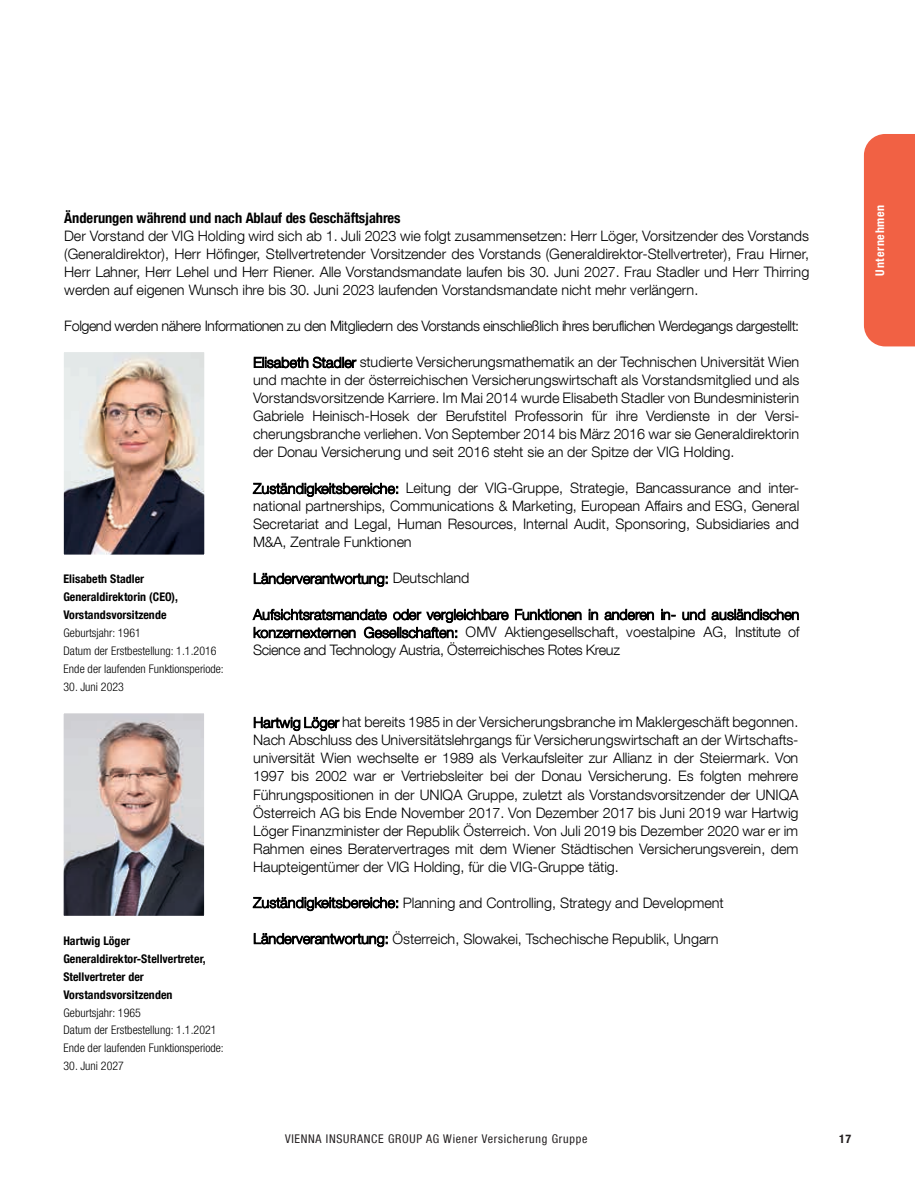
<style>
.page{position:relative;width:915px;height:1191px;background:#fff}
.page>*{position:absolute;margin:0;border:0;box-sizing:border-box;transform-origin:0 0}
.t1{font:14.4px/18px "Helvetica Neue LT Com 45 Lt";letter-spacing:-.01em;color:#000;text-align:justify}
.t2{font:14.4px "Helvetica Neue LT Com 45 Lt";letter-spacing:-.035em;color:#000}
.t3{font:700 14.4px "Helvetica Neue LT Com 57 Cn";color:#000}
.t4{font:condensed 12px "Helvetica Neue LT Com";letter-spacing:.06em;color:#231f20}
.t5{font:700 condensed 12px "Helvetica Neue LT Com";letter-spacing:.06em;color:#fff}
.t6{font:700 condensed 12px "Helvetica Neue LT Com";color:#231f20}
.t7{font:11.85px/18px "Helvetica Neue LT Com 47 Lt Cn";letter-spacing:.005em;color:#000}
.t8{font:700 11.85px/18px "Helvetica Neue LT Com 57 Cn";letter-spacing:.005em;color:#000}
.t9{font:11.85px "Helvetica Neue LT Com 57 Cn";letter-spacing:.055em;color:#000}
</style>
<div class="page">
<img style="left:63px;top:713px;width:142px;height:203px">
<img style="left:63px;top:352px;width:142px;height:203px">
<div style="left:863px;top:134px;width:51px;height:212px;background:#f16144"></div>
<p class="t3" style="left:64px;top:209px;width:338px">Änderungen während und nach Ablauf des Geschäftsjahres</p>
<p class="t1" style="left:64px;top:227px;width:746px">Der Vorstand der VIG Holding wird sich ab 1. Juli 2023 wie folgt zusammensetzen: Herr Löger, Vorsitzender des Vorstands (Generaldirektor), Herr Höfinger, Stellvertretender Vorsitzender des Vorstands (Generaldirektor-Stellvertreter), Frau Hirner, Herr Lahner, Herr Lehel und Herr Riener. Alle Vorstandsmandate laufen bis 30. Juni 2027. Frau Stadler und Herr Thirring werden auf eigenen Wunsch ihre bis 30. Juni 2023 laufenden Vorstandsmandate nicht mehr verlängern.</p>
<p class="t2" style="left:64px;top:317px;width:736px">Folgend werden nähere Informationen zu den Mitgliedern des Vorstands einschließlich ihres beruflichen Werdegangs dargestellt:</p>
<p class="t8" style="left:63px;top:570px;width:116px">Elisabeth Stadler<br>Generaldirektorin (CEO),<br>Vorstandsvorsitzende</p>
<p class="t7" style="left:63px;top:624px;width:162px">Geburtsjahr: 1961<br>Datum der Erstbestellung: 1.1.2016<br>Ende der laufenden Funktionsperiode:</p>
<p class="t7" style="left:63px;top:678px;width:62px">30. Juni 2023</p>
<p class="t8" style="left:63px;top:931px;width:144px">Hartwig Löger<br>Generaldirektor-Stellvertreter,<br>Stellvertreter der<br>Vorstandsvorsitzenden</p>
<p class="t7" style="left:63px;top:1003px;width:162px;line-height:17.4px">Geburtsjahr: 1965<br>Datum der Erstbestellung: 1.1.2021<br>Ende der laufenden Funktionsperiode:</p>
<p class="t7" style="left:63px;top:1056px;width:62px">30. Juni 2027</p>
<p class="t1" style="left:253px;top:353px;width:548px">Elisabeth Stadler studierte Versicherungsmathematik an der Technischen Universität Wien und machte in der österreichischen Versicherungswirtschaft als Vorstandsmitglied und als Vorstandsvorsitzende Karriere. Im Mai 2014 wurde Elisabeth Stadler von Bundesministerin Gabriele Heinisch-Hosek der Berufstitel Professorin für ihre Verdienste in der Versi&shy;cherungsbranche verliehen. Von September 2014 bis März 2016 war sie Generaldirektorin der Donau Versicherung und seit 2016 steht sie an der Spitze der VIG Holding.</p>
<p class="t1" style="left:253px;top:479px;width:547px">Zuständigkeitsbereiche: Leitung der VIG-Gruppe, Strategie, Bancassurance and inter&shy;national partnerships, Communications &amp; Marketing, European Affairs and ESG, General Secretariat and Legal, Human Resources, Internal Audit, Sponsoring, Subsidiaries and M&amp;A, Zentrale Funktionen</p>
<p class="t1" style="left:253px;top:569px;width:218px">Länderverantwortung: Deutschland</p>
<p class="t1" style="left:253px;top:605px;width:547px">Aufsichtsratsmandate oder vergleichbare Funktionen in anderen in- und ausländischen konzernexternen Gesellschaften: OMV Aktiengesellschaft, voestalpine AG, Institute of Science and Technology Austria, Österreichisches Rotes Kreuz</p>
<p class="t1" style="left:253px;top:713px;width:547px">Hartwig Löger hat bereits 1985 in der Versicherungsbranche im Maklergeschäft begonnen.<br>Nach Abschluss des Universitätslehrgangs für Versicherungswirtschaft an der Wirtschafts&shy;universität Wien wechselte er 1989 als Verkaufsleiter zur Allianz in der Steiermark. Von 1997 bis 2002 war er Vertriebsleiter bei der Donau Versicherung. Es folgten mehrere Führungspositionen in der UNIQA Gruppe, zuletzt als Vorstandsvorsitzender der UNIQA Österreich AG bis Ende November 2017. Von Dezember 2017 bis Juni 2019 war Hartwig Löger Finanzminister der Republik Österreich. Von Juli 2019 bis Dezember 2020 war er im Rahmen eines Beratervertrages mit dem Wiener Städtischen Versicherungsverein, dem Haupteigentümer der VIG Holding, für die VIG-Gruppe tätig.</p>
<p class="t1" style="left:253px;top:893px;width:472px">Zuständigkeitsbereiche: Planning and Controlling, Strategy and Development</p>
<p class="t1" style="left:253px;top:929px;width:467px">Länderverantwortung: Österreich, Slowakei, Tschechische Republik, Ungarn</p>
<p class="t5" style="left:872px;top:276px;width:72px;rotate:-90deg">Unternehmen</p>
<p class="t4" style="left:285px;top:1131px;width:304px">VIENNA INSURANCE GROUP AG Wiener Versicherung Gruppe</p>
<p class="t6" style="left:838px;top:1131px;width:14px">17</p>
<p class="t9" style="left:288px;top:1131px;width:297px">VIENNA INSURANCE GROUP AG Wiener e siche un Gruppe</p>
<p class="t8" style="left:838px;top:1129px;width:14px">17</p>
</div>
